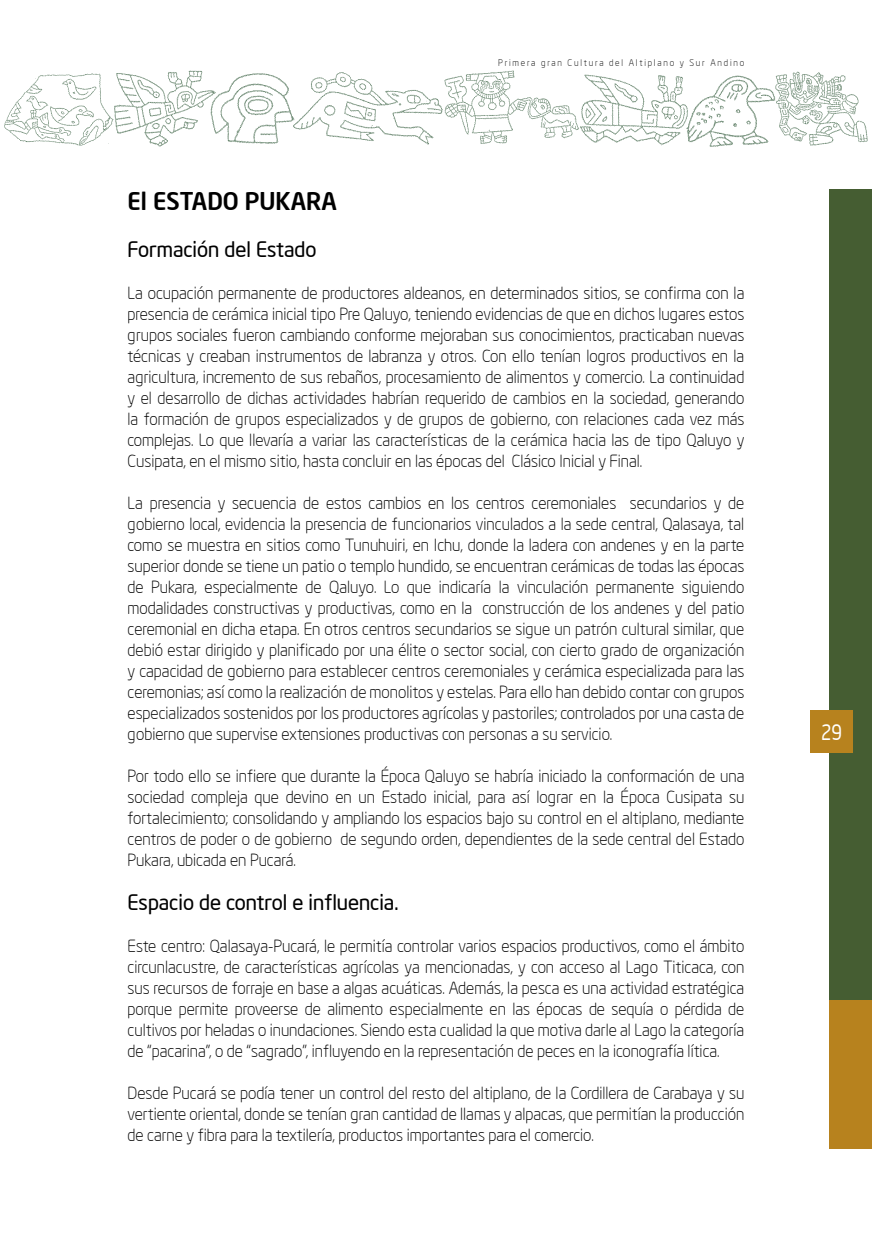
<style>
.page{position:relative;width:872px;height:1255px;background:#fff}
.page>*{position:absolute;margin:0;border:0;box-sizing:border-box;transform-origin:0 0}
.t1{font:500 24px "Neo Sans Intel";color:#000}
.t2{font:21px "Neo Sans Intel";color:#000}
.t3{font:21px "Neo Sans Intel";color:#fff;scale:.85 1}
.t4{font:300 16.5px/21px "Neo Sans Intel";color:#000;text-align:justify}
.t5{font:300 9px "Neo Sans Intel";letter-spacing:.2em;color:#000}
</style>
<div class="page">
<img style="left:4px;top:70px;width:863px;height:77px">
<div style="left:829px;top:189px;width:43px;height:810px;background:#455d32"></div>
<div style="left:829px;top:999px;width:43px;height:149px;background:#b7821e"></div>
<div style="left:810px;top:710px;width:43px;height:43px;background:#b7821e"></div>
<p class="t5" style="left:498px;top:58px;width:248px">Primera gran Cultura del Altiplano y Sur Andino</p>
<h1 class="t1" style="left:128px;top:186px;width:211px">El ESTADO PUKARA</h1>
<p class="t2" style="left:128px;top:236px;width:190px">Formación del Estado</p>
<p class="t4" style="left:128px;top:282px;width:618px">La ocupación permanente de productores aldeanos, en determinados sitios, se confirma con la presencia de cerámica inicial tipo Pre Qaluyo, teniendo evidencias de que en dichos lugares estos grupos sociales fueron cambiando conforme mejoraban sus conocimientos, practicaban nuevas técnicas y creaban instrumentos de labranza y otros. Con ello tenían logros productivos en la agricultura, incremento de sus rebaños, procesamiento de alimentos y comercio. La continuidad y el desarrollo de dichas actividades habrían requerido de cambios en la sociedad, generando la formación de grupos especializados y de grupos de gobierno, con relaciones cada vez más complejas. Lo que llevaría a variar las características de la cerámica hacia las de tipo Qaluyo y Cusipata, en el mismo sitio, hasta concluir en las épocas del Clásico Inicial y Final.</p>
<p class="t4" style="left:128px;top:492px;width:618px">La presencia y secuencia de estos cambios en los centros ceremoniales secundarios y de gobierno local, evidencia la presencia de funcionarios vinculados a la sede central, Qalasaya, tal como se muestra en sitios como Tunuhuiri, en Ichu, donde la ladera con andenes y en la parte superior donde se tiene un patio o templo hundido, se encuentran cerámicas de todas las épocas de Pukara, especialmente de Qaluyo. Lo que indicaría la vinculación permanente siguiendo modalidades constructivas y productivas, como en la construcción de los andenes y del patio ceremonial en dicha etapa. En otros centros secundarios se sigue un patrón cultural similar, que debió estar dirigido y planificado por una élite o sector social, con cierto grado de organización y capacidad de gobierno para establecer centros ceremoniales y cerámica especializada para las ceremonias; así como la realización de monolitos y estelas. Para ello han debido contar con grupos especializados sostenidos por los productores agrícolas y pastoriles; controlados por una casta de gobierno que supervise extensiones productivas con personas a su servicio.</p>
<p class="t4" style="left:128px;top:765px;width:618px">Por todo ello se infiere que durante la Época Qaluyo se habría iniciado la conformación de una sociedad compleja que devino en un Estado inicial, para así lograr en la Época Cusipata su fortalecimiento; consolidando y ampliando los espacios bajo su control en el altiplano, mediante centros de poder o de gobierno de segundo orden, dependientes de la sede central del Estado Pukara, ubicada en Pucará.</p>
<p class="t2" style="left:128px;top:889px;width:272px">Espacio de control e influencia.</p>
<p class="t4" style="left:128px;top:935px;width:618px">Este centro: Qalasaya-Pucará, le permitía controlar varios espacios productivos, como el ámbito circunlacustre, de características agrícolas ya mencionadas, y con acceso al Lago Titicaca, con sus recursos de forraje en base a algas acuáticas. Además, la pesca es una actividad estratégica porque permite proveerse de alimento especialmente en las épocas de sequía o pérdida de cultivos por heladas o inundaciones. Siendo esta cualidad la que motiva darle al Lago la categoría de “pacarina”, o de “sagrado”, influyendo en la representación de peces en la iconografía lítica.</p>
<p class="t4" style="left:128px;top:1082px;width:618px">Desde Pucará se podía tener un control del resto del altiplano, de la Cordillera de Carabaya y su vertiente oriental, donde se tenían gran cantidad de llamas y alpacas, que permitían la producción de carne y fibra para la textilería, productos importantes para el comercio.</p>
<p class="t3" style="left:821px;top:719px;width:26px">29</p>
</div>
